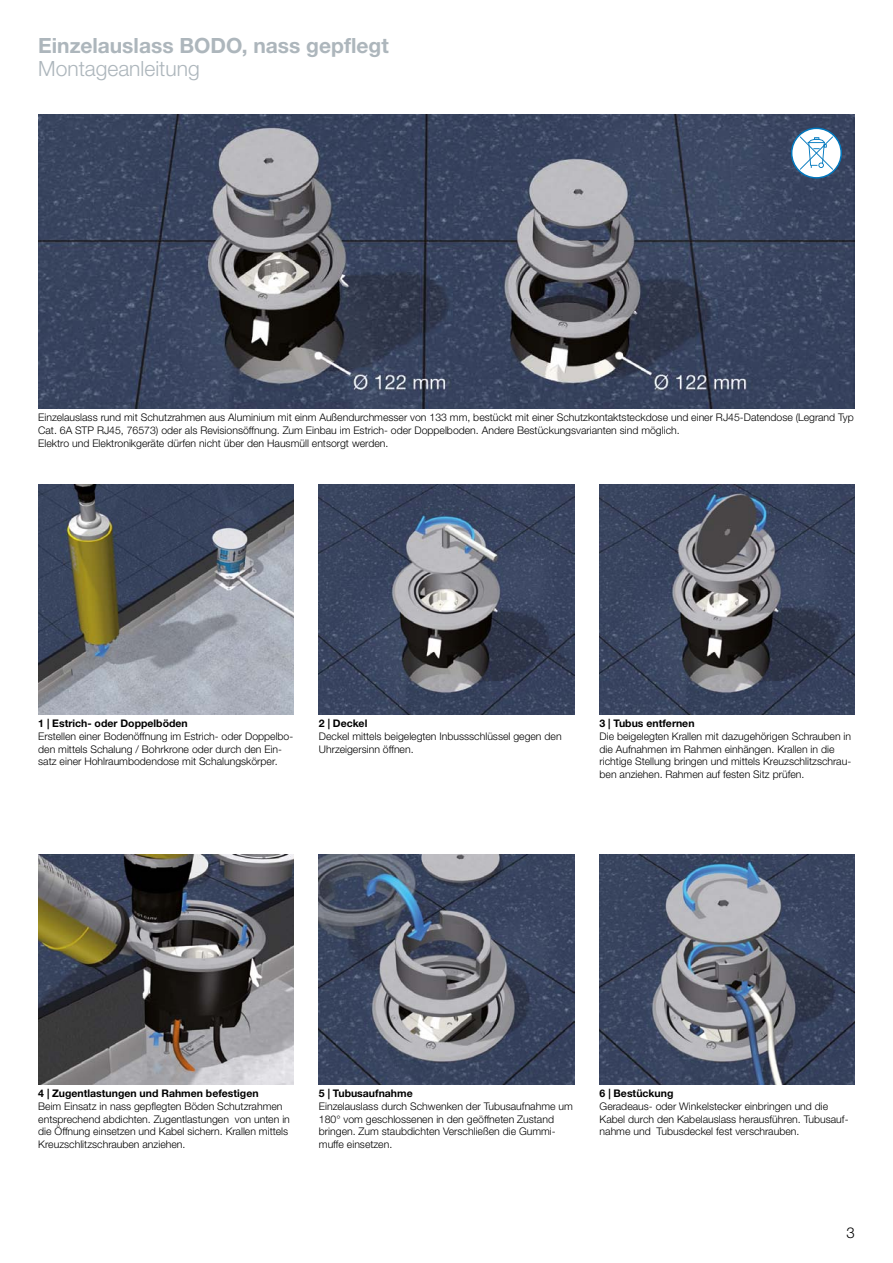
<style>
.page{position:relative;width:893px;height:1263px;background:#fff}
.page>*{position:absolute;margin:0;border:0;box-sizing:border-box;transform-origin:0 0}
.t1{font:700 21px "Helvetica Neue LTW1 G";color:#adb6bc}
.t2{font:300 21px "Helvetica Neue LTW1 G";color:#adb6bc}
.t3{font:300 15px "Helvetica Neue LTW1 G";color:#000}
.t4{font:300 10.5px/12.8px "Helvetica Neue LTW1 G";color:#000}
.t5{font:700 10.5px "Helvetica Neue LTW1 G";color:#000}
</style>
<div class="page">
<img style="left:600px;top:855px;width:255px;height:229px">
<img style="left:319px;top:855px;width:255px;height:229px">
<img style="left:38px;top:855px;width:255px;height:229px">
<img style="left:600px;top:485px;width:255px;height:229px">
<img style="left:319px;top:485px;width:255px;height:229px">
<img style="left:38px;top:485px;width:255px;height:229px">
<img style="left:38px;top:115px;width:817px;height:293px">
<svg style="left:792px;top:128px;width:49px;height:50px"></svg>
<svg style="left:800px;top:136px;width:33px;height:34px"></svg>
<div style="left:791px;top:128px;width:51px;height:51px;border:2px solid #0078bf;border-radius:50%"></div>
<h1 class="t1" style="left:38px;top:33px;width:352px">Einzelauslass BODO, nass gepflegt</h1>
<h1 class="t2" style="left:38px;top:55px;width:163px">Montageanleitung</h1>
<p class="t4" style="left:38px;top:411px;width:817px">Einzelauslass rund mit Schutzrahmen aus Aluminium mit einm Außendurchmesser von 133 mm, bestückt mit einer Schutzkontaktsteckdose und einer RJ45-Datendose (Legrand Typ<br>Cat. 6A STP RJ45, 76573) oder als Revisionsöffnung. Zum Einbau im Estrich- oder Doppelboden. Andere Bestückungsvarianten sind möglich.<br>Elektro und Elektronikgeräte dürfen nicht über den Hausmüll entsorgt werden.</p>
<p class="t5" style="left:38px;top:717px;width:151px">1 | Estrich- oder Doppelböden</p>
<p class="t4" style="left:38px;top:730px;width:257px">Erstellen einer Bodenöffnung im Estrich- oder Doppelbo&shy;den mittels Schalung / Bohrkrone oder durch den Ein&shy;satz einer Hohlraumbodendose mit Schalungskörper.</p>
<p class="t5" style="left:319px;top:717px;width:50px">2 | Deckel</p>
<p class="t4" style="left:319px;top:730px;width:244px">Deckel mittels beigelegten Inbussschlüssel gegen den<br>Uhrzeigersinn öffnen.</p>
<p class="t5" style="left:600px;top:717px;width:96px">3 | Tubus entfernen</p>
<p class="t4" style="left:600px;top:730px;width:253px">Die beigelegten Krallen mit dazugehörigen Schrauben in die Aufnahmen im Rahmen einhängen. Krallen in die richtige Stellung bringen und mittels Kreuzschlitzschrau&shy;ben anziehen. Rahmen auf festen Sitz prüfen.</p>
<p class="t5" style="left:38px;top:1087px;width:222px">4 | Zugentlastungen und Rahmen befestigen</p>
<p class="t4" style="left:38px;top:1100px;width:253px">Beim Einsatz in nass gepflegten Böden Schutzrahmen entsprechend abdichten. Zugentlastungen von unten in die Öffnung einsetzen und Kabel sichern. Krallen mittels Kreuzschlitzschrauben anziehen.</p>
<p class="t5" style="left:319px;top:1087px;width:95px">5 | Tubusaufnahme</p>
<p class="t4" style="left:319px;top:1100px;width:255px">Einzelauslass durch Schwenken der Tubusaufnahme um 180° vom geschlossenen in den geöffneten Zustand bringen. Zum staubdichten Verschließen die Gummi&shy;muffe einsetzen.</p>
<p class="t5" style="left:600px;top:1087px;width:75px">6 | Bestückung</p>
<p class="t4" style="left:600px;top:1100px;width:250px">Geradeaus- oder Winkelstecker einbringen und die<br>Kabel durch den Kabelauslass herausführen. Tubusauf&shy;nahme und Tubusdeckel fest verschrauben.</p>
<h2 class="t3" style="left:846px;top:1223px;width:10px">3</h2>
</div>
